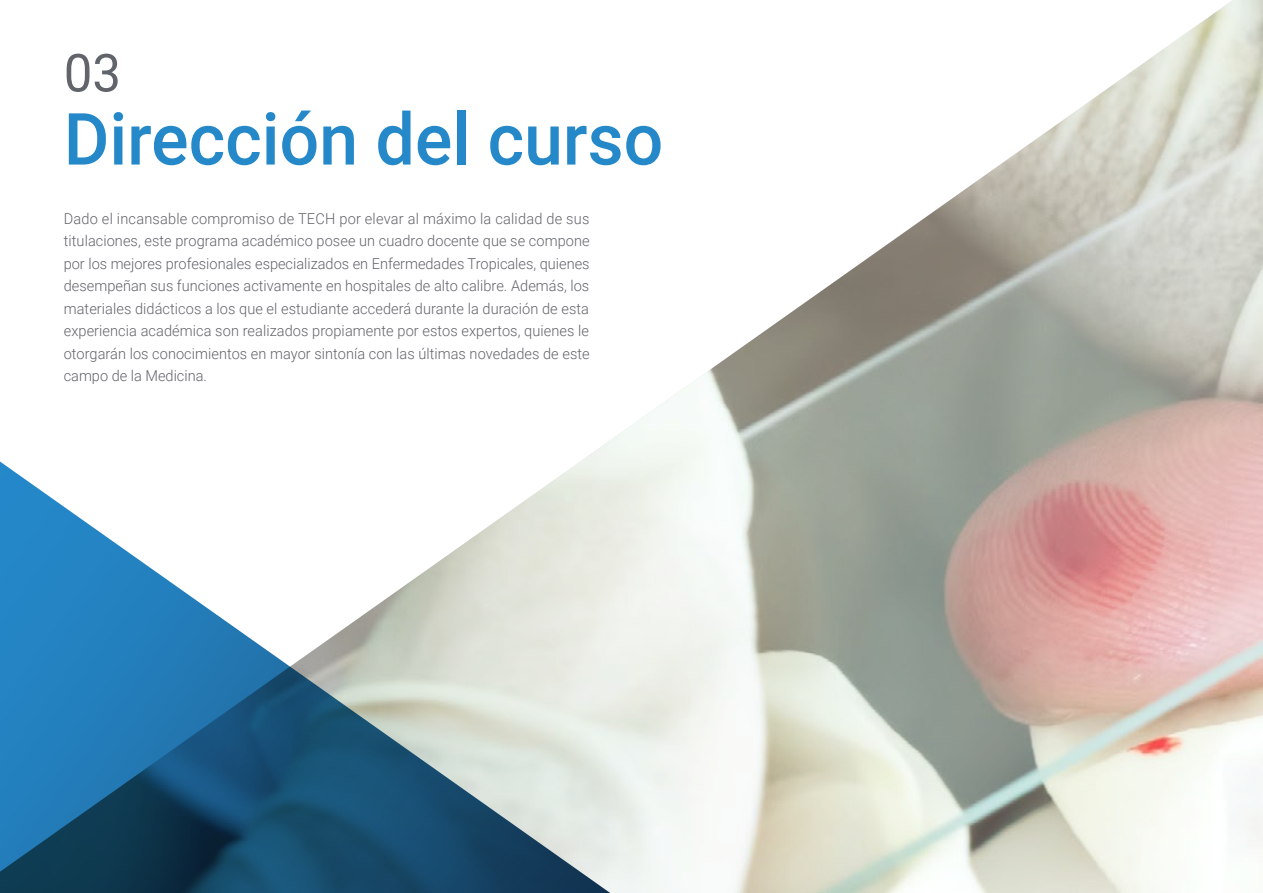
<style>
.page{position:relative;width:1263px;height:893px;background:#fff}
.page>*{position:absolute;margin:0;border:0;box-sizing:border-box;transform-origin:0 0}
.t1{font:500 72px "Roboto";color:#2488c9}
.t2{font:52.5px "Roboto";color:#61646a}
.t3{font:300 15px/22.5px "Roboto";letter-spacing:.005em;color:#61646a;text-align:justify}
</style>
<div class="page">
<img style="left:603px;top:0;width:660px;height:893px">
<svg style="left:0;top:446px;width:640px;height:447px"></svg>
<h2 class="t2" style="left:64px;top:36px;width:59px">03</h2>
<h1 class="t1" style="left:64px;top:89px;width:601px">Dirección del curso</h1>
<p class="t3" style="left:64px;top:207px;width:527px">Dado el incansable compromiso de TECH por elevar al máximo la calidad de sus titulaciones, este programa académico posee un cuadro docente que se compone por los mejores profesionales especializados en Enfermedades Tropicales, quienes desempeñan sus funciones activamente en hospitales de alto calibre. Además, los materiales didácticos a los que el estudiante accederá durante la duración de esta experiencia académica son realizados propiamente por estos expertos, quienes le otorgarán los conocimientos en mayor sintonía con las últimas novedades de este campo de la Medicina.</p>
</div>
